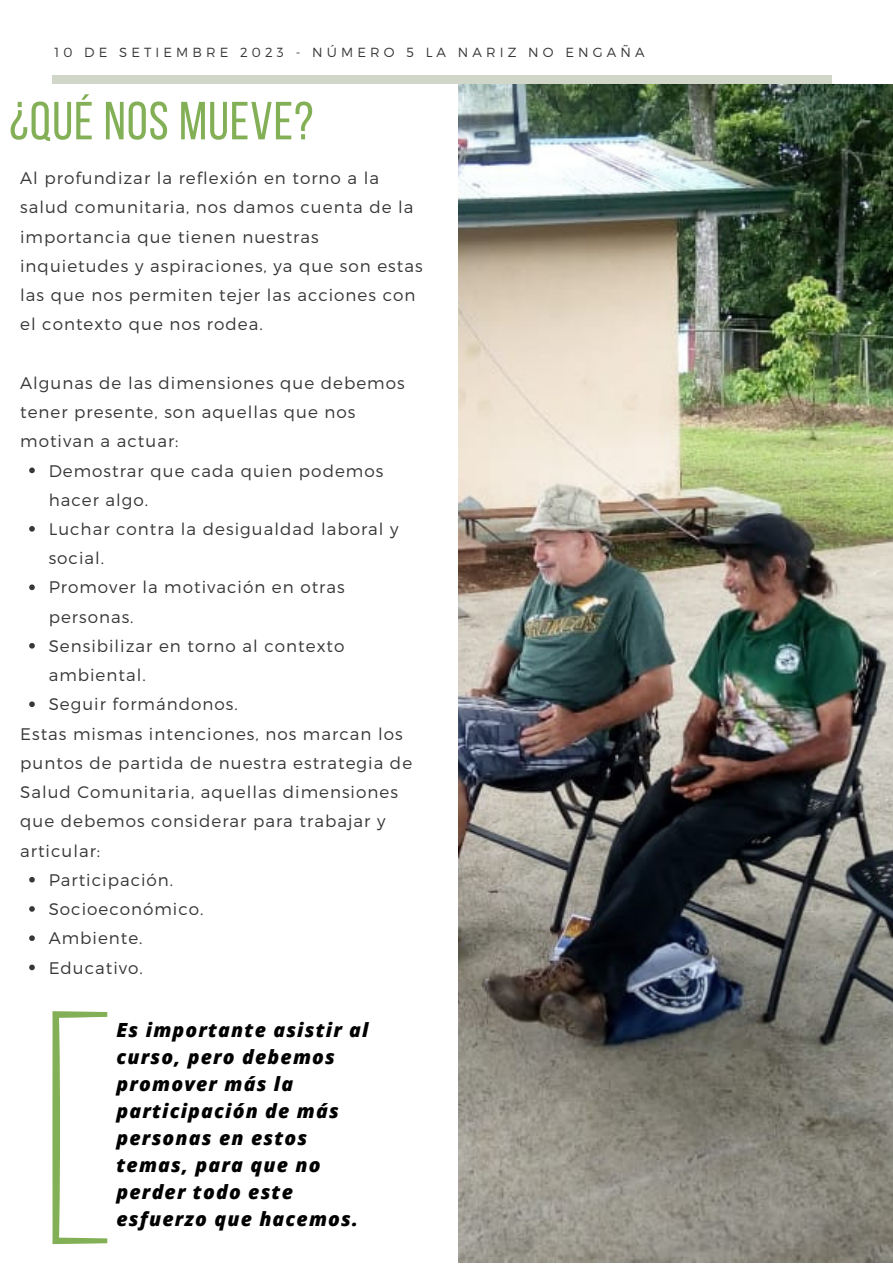
<style>
.page{position:relative;width:893px;height:1264px;background:#fff}
.page>*{position:absolute;margin:0;border:0;box-sizing:border-box;transform-origin:0 0}
.t1{font:53.55px "Bebas Neue";letter-spacing:.02em;color:#83b056}
.t2{font:italic 800 19.5px/27px "Open Sans";letter-spacing:.06em;color:#000}
.t3{font:300 16.8px/29.2px "Montserrat";letter-spacing:.06em;color:#383637}
.t4{font:300 13.2px "Montserrat";letter-spacing:.31em;color:#383637}
</style>
<div class="page">
<svg style="left:29px;top:467px;width:6px;height:6px"></svg>
<svg style="left:29px;top:526px;width:6px;height:5px"></svg>
<svg style="left:29px;top:584px;width:6px;height:6px"></svg>
<svg style="left:29px;top:643px;width:6px;height:5px"></svg>
<svg style="left:29px;top:701px;width:6px;height:6px"></svg>
<svg style="left:29px;top:876px;width:6px;height:6px"></svg>
<svg style="left:29px;top:906px;width:6px;height:5px"></svg>
<svg style="left:29px;top:935px;width:6px;height:6px"></svg>
<svg style="left:29px;top:964px;width:6px;height:6px"></svg>
<img style="left:458px;top:84px;width:434px;height:1178px">
<div style="left:52px;top:75px;width:779px;height:9px;background:#d0d7c9"></div>
<svg style="left:52px;top:1011px;width:55px;height:232px"></svg>
<p class="t4" style="left:54px;top:43px;width:591px">10 DE SETIEMBRE 2023 - NÚMERO 5 LA NARIZ NO ENGAÑA</p>
<p class="t1" style="left:9px;top:99px;width:305px">¿QUÉ NOS MUEVE?</p>
<p class="t3" style="left:20px;top:163px;width:404px">Al profundizar la reflexión en torno a la salud comunitaria, nos damos cuenta de la importancia que tienen nuestras inquietudes y aspiraciones, ya que son estas las que nos permiten tejer las acciones con el contexto que nos rodea.</p>
<p class="t3" style="left:20px;top:367px;width:386px">Algunas de las dimensiones que debemos tener presente, son aquellas que nos motivan a actuar:</p>
<p class="t3" style="left:49px;top:455px;width:336px">Demostrar que cada quien podemos hacer algo.</p>
<p class="t3" style="left:49px;top:513px;width:351px">Luchar contra la desigualdad laboral y social.</p>
<p class="t3" style="left:49px;top:572px;width:297px">Promover la motivación en otras personas.</p>
<p class="t3" style="left:49px;top:630px;width:297px">Sensibilizar en torno al contexto ambiental.</p>
<p class="t3" style="left:49px;top:689px;width:190px">Seguir formándonos.</p>
<p class="t3" style="left:20px;top:718px;width:393px">Estas mismas intenciones, nos marcan los puntos de partida de nuestra estrategia de Salud Comunitaria, aquellas dimensiones que debemos considerar para trabajar y articular:</p>
<p class="t3" style="left:49px;top:864px;width:126px">Participación.</p>
<p class="t3" style="left:49px;top:893px;width:156px">Socioeconómico.</p>
<p class="t3" style="left:49px;top:922px;width:95px">Ambiente.</p>
<p class="t3" style="left:49px;top:952px;width:96px">Educativo.</p>
<p class="t2" style="left:116px;top:1016px;width:253px">Es importante asistir al curso, pero debemos promover más la participación de más personas en estos temas, para que no perder todo este esfuerzo que hacemos.</p>
</div>
